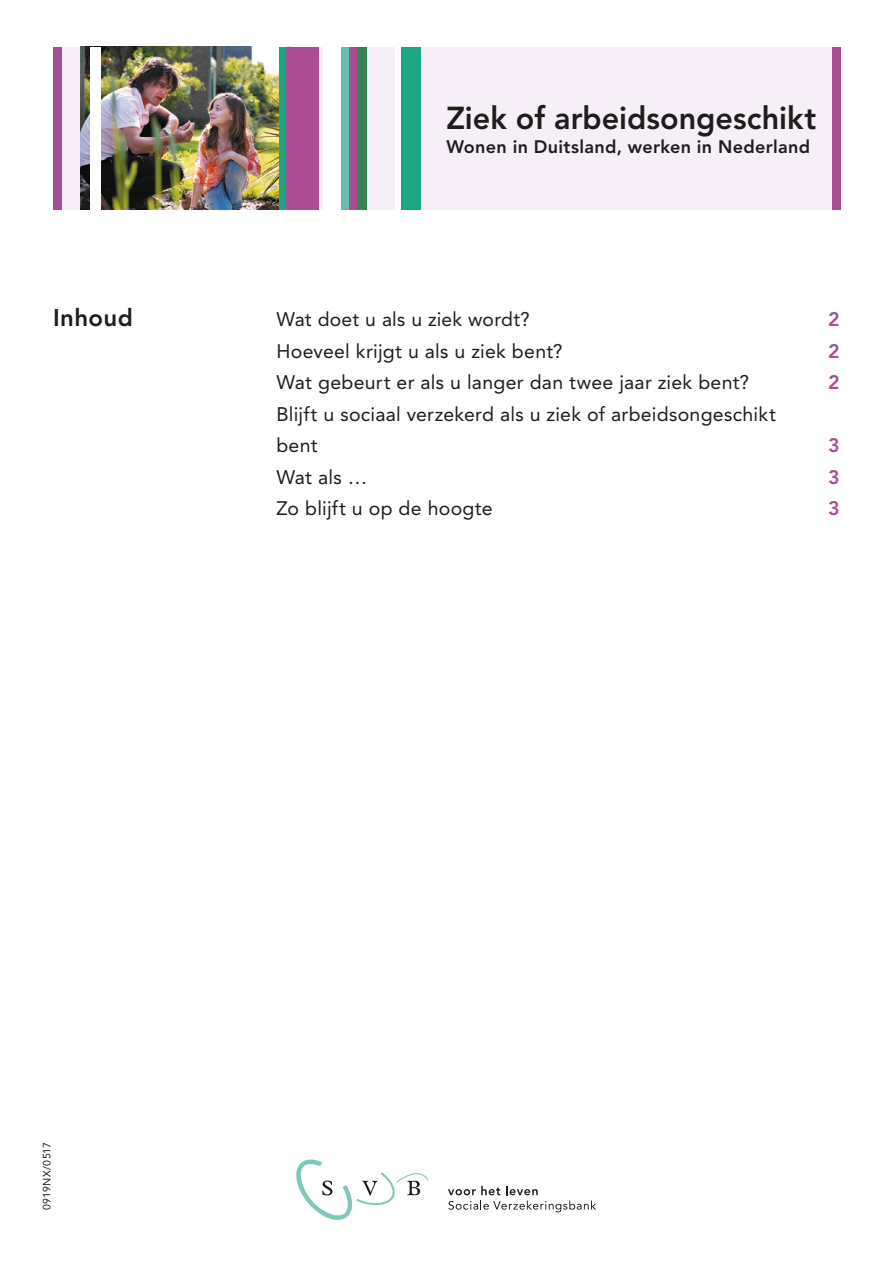
<style>
.page{position:relative;width:893px;height:1263px;background:#fff}
.page>*{position:absolute;margin:0;border:0;box-sizing:border-box;transform-origin:0 0}
.Titel{font:800 31.5px "Avenir LT Std";color:#1d1d1b}
._01-Hoofdstuk{font:800 24px "Avenir LT Std";letter-spacing:.015em;color:#1d1d1b}
._02-Inhoudsopgave{font:19.5px/31.5px "Avenir LT Std";letter-spacing:.015em;color:#1d1d1b}
._02-Inhoudsopgave-2{font:800 19.5px "Avenir LT Std";color:#ab4d92}
.Titel_subtitel{font:800 18px "Avenir LT Std";letter-spacing:.02em;color:#1d1d1b}
._03-Documentcode{font:10.5px "Avenir LT Std";letter-spacing:.02em;color:#1d1d1b}
</style>
<div class="page">
<div style="left:53px;top:47px;width:787px;height:162px;background:#f6eff7"></div>
<img style="left:80px;top:47px;width:200px;height:162px">
<div style="left:53px;top:47px;width:9px;height:162px;background:#ab4d92"></div>
<div style="left:91px;top:47px;width:10px;height:162px;background:#fff"></div>
<div style="left:286px;top:47px;width:33px;height:162px;background:#ab4d92"></div>
<div style="left:323px;top:47px;width:18px;height:162px;background:#fff"></div>
<div style="left:341px;top:47px;width:8px;height:162px;background:#67bfb2"></div>
<div style="left:349px;top:47px;width:9px;height:162px;background:#ab4d92"></div>
<div style="left:358px;top:47px;width:9px;height:162px;background:#348255"></div>
<div style="left:395px;top:47px;width:7px;height:162px;background:#fff"></div>
<div style="left:402px;top:47px;width:19px;height:162px;background:#1da683"></div>
<div style="left:280px;top:47px;width:6px;height:162px;background:#1da683"></div>
<div style="left:832px;top:47px;width:8px;height:162px;background:#ab4d92"></div>
<svg style="left:296px;top:1159px;width:133px;height:61px"></svg>
<svg style="left:448px;top:1186px;width:148px;height:26px"></svg>
<h1 class="Titel" style="left:446px;top:100px;width:371px">Ziek of arbeidsongeschikt</h1>
<p class="Titel_subtitel" style="left:446px;top:136px;width:365px">Wonen in Duitsland, werken in Nederland</p>
<h2 class="_01-Hoofdstuk" style="left:53px;top:304px;width:81px">Inhoud</h2>
<h3 class="_02-Inhoudsopgave" style="left:276px;top:304px;width:255px">Wat doet u als u ziek wordt?</h3>
<h3 class="_02-Inhoudsopgave-2" style="left:828px;top:308px;width:13px">2</h3>
<h3 class="_02-Inhoudsopgave" style="left:276px;top:335px;width:288px">Hoeveel krijgt u als u ziek bent?</h3>
<h3 class="_02-Inhoudsopgave-2" style="left:828px;top:339px;width:13px">2</h3>
<h3 class="_02-Inhoudsopgave" style="left:276px;top:367px;width:474px">Wat gebeurt er als u langer dan twee jaar ziek bent?</h3>
<h3 class="_02-Inhoudsopgave-2" style="left:828px;top:371px;width:13px">2</h3>
<h3 class="_02-Inhoudsopgave" style="left:276px;top:398px;width:501px">Blijft u sociaal verzekerd als u ziek of arbeidsongeschikt bent</h3>
<h3 class="_02-Inhoudsopgave-2" style="left:828px;top:434px;width:13px">3</h3>
<h3 class="_02-Inhoudsopgave" style="left:276px;top:461px;width:92px">Wat als …</h3>
<h3 class="_02-Inhoudsopgave-2" style="left:828px;top:465px;width:13px">3</h3>
<h3 class="_02-Inhoudsopgave" style="left:276px;top:493px;width:218px">Zo blijft u op de hoogte</h3>
<h3 class="_02-Inhoudsopgave-2" style="left:828px;top:497px;width:13px">3</h3>
<p class="_03-Documentcode" style="left:41px;top:1210px;width:69px;rotate:-90deg">0919NX/0517</p>
</div>
